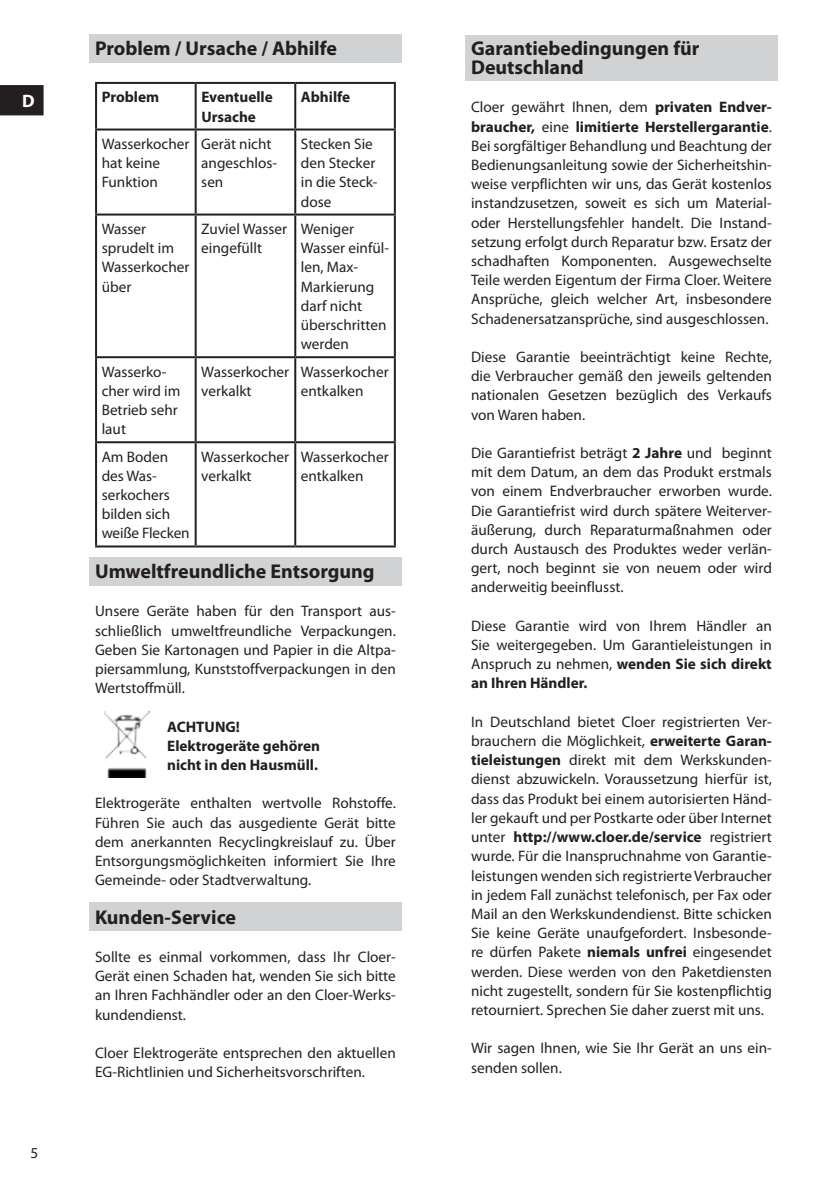
<style>
.page{position:relative;width:840px;height:1191px;background:#fff}
.page>*{position:absolute;margin:0;border:0;box-sizing:border-box;transform-origin:0 0}
.t1{font:700 20px/19.2px "Myriad Pro";color:#231f20}
.t2{font:700 18px "Myriad Pro";color:#fff}
.t3{font:15.2px/19.2px "Myriad Pro";color:#231f20}
.t4{font:700 15.2px/19.2px "Myriad Pro";color:#231f20}
.s1{font-weight:700}
</style>
<div class="page">
<div style="left:465px;top:35px;width:312px;height:46px;background:#d1d2d4"></div>
<div style="left:89px;top:902px;width:312px;height:29px;background:#d1d2d4"></div>
<div style="left:89px;top:34px;width:312px;height:28px;background:#d1d2d4"></div>
<div style="left:89px;top:557px;width:312px;height:28px;background:#d1d2d4"></div>
<hr style="left:95px;top:82px;width:100px;height:2px;background:#231f20">
<hr style="left:95px;top:84px;width:2px;height:44px;background:#231f20">
<hr style="left:195px;top:82px;width:100px;height:2px;background:#231f20">
<hr style="left:194px;top:84px;width:2px;height:44px;background:#231f20">
<hr style="left:295px;top:82px;width:100px;height:2px;background:#231f20">
<hr style="left:294px;top:84px;width:2px;height:44px;background:#231f20">
<hr style="left:393px;top:84px;width:2px;height:44px;background:#231f20">
<hr style="left:95px;top:128px;width:100px;height:2px;background:#231f20">
<hr style="left:95px;top:130px;width:2px;height:83px;background:#231f20">
<hr style="left:195px;top:128px;width:100px;height:2px;background:#231f20">
<hr style="left:194px;top:130px;width:2px;height:83px;background:#231f20">
<hr style="left:295px;top:128px;width:100px;height:2px;background:#231f20">
<hr style="left:294px;top:130px;width:2px;height:83px;background:#231f20">
<hr style="left:393px;top:130px;width:2px;height:83px;background:#231f20">
<hr style="left:95px;top:213px;width:100px;height:2px;background:#231f20">
<hr style="left:95px;top:215px;width:2px;height:141px;background:#231f20">
<hr style="left:195px;top:213px;width:100px;height:2px;background:#231f20">
<hr style="left:194px;top:215px;width:2px;height:141px;background:#231f20">
<hr style="left:295px;top:213px;width:100px;height:2px;background:#231f20">
<hr style="left:294px;top:215px;width:2px;height:141px;background:#231f20">
<hr style="left:393px;top:215px;width:2px;height:141px;background:#231f20">
<hr style="left:95px;top:356px;width:100px;height:2px;background:#231f20">
<hr style="left:95px;top:358px;width:2px;height:83px;background:#231f20">
<hr style="left:195px;top:356px;width:100px;height:2px;background:#231f20">
<hr style="left:194px;top:358px;width:2px;height:83px;background:#231f20">
<hr style="left:295px;top:356px;width:100px;height:2px;background:#231f20">
<hr style="left:294px;top:358px;width:2px;height:83px;background:#231f20">
<hr style="left:393px;top:358px;width:2px;height:83px;background:#231f20">
<hr style="left:95px;top:441px;width:100px;height:2px;background:#231f20">
<hr style="left:95px;top:443px;width:2px;height:102px;background:#231f20">
<hr style="left:195px;top:441px;width:100px;height:2px;background:#231f20">
<hr style="left:194px;top:443px;width:2px;height:102px;background:#231f20">
<hr style="left:295px;top:441px;width:100px;height:2px;background:#231f20">
<hr style="left:294px;top:443px;width:2px;height:102px;background:#231f20">
<hr style="left:393px;top:443px;width:2px;height:102px;background:#231f20">
<hr style="left:95px;top:545px;width:100px;height:2px;background:#231f20">
<hr style="left:195px;top:545px;width:100px;height:2px;background:#231f20">
<hr style="left:295px;top:545px;width:100px;height:2px;background:#231f20">
<svg style="left:0;top:85px;width:44px;height:30px"></svg>
<img style="left:104px;top:711px;width:46px;height:67px">
<p class="t2" style="left:22px;top:91px;width:14px">D</p>
<p class="t3" style="left:30px;top:1143px;width:9px">5</p>
<h1 class="t1" style="left:95px;top:39px;width:243px">Problem / Ursache / Abhilfe</h1>
<p class="t4" style="left:102px;top:88px;width:59px">Problem</p>
<p class="t4" style="left:201px;top:88px;width:73px">Eventuelle<br>Ursache</p>
<p class="t4" style="left:301px;top:88px;width:51px">Abhilfe</p>
<p class="t3" style="left:102px;top:135px;width:89px">Wasserkocher hat keine<br>Funktion</p>
<p class="t3" style="left:201px;top:134px;width:77px">Gerät nicht angeschlos&shy;sen</p>
<p class="t3" style="left:301px;top:134px;width:78px">Stecken Sie den Stecker in die Steck&shy;dose</p>
<p class="t3" style="left:102px;top:220px;width:89px">Wasser sprudelt im<br>Wasserkocher über</p>
<p class="t3" style="left:201px;top:219px;width:87px">Zuviel Wasser eingefüllt</p>
<p class="t3" style="left:301px;top:220px;width:90px">Weniger<br>Wasser einfül&shy;len, Max-<br>Markierung darf nicht überschritten werden</p>
<p class="t3" style="left:102px;top:363px;width:80px">Wasserko&shy;cher wird im<br>Betrieb sehr laut</p>
<p class="t3" style="left:201px;top:363px;width:89px">Wasserkocher verkalkt</p>
<p class="t3" style="left:301px;top:363px;width:89px">Wasserkocher entkalken</p>
<p class="t3" style="left:102px;top:447px;width:89px">Am Boden des Was&shy;serkochers bilden sich weiße Flecken</p>
<p class="t3" style="left:201px;top:448px;width:89px">Wasserkocher verkalkt</p>
<p class="t3" style="left:301px;top:448px;width:89px">Wasserkocher entkalken</p>
<h1 class="t1" style="left:95px;top:562px;width:281px">Umweltfreundliche Entsorgung</h1>
<p class="t3" style="left:95px;top:601px;width:302px;text-align:justify">Unsere Geräte haben für den Transport aus&shy;schließlich umweltfreundliche Verpackungen.<br>Geben Sie Kartonagen und Papier in die Altpa&shy;piersammlung, Kunststoffverpackungen in den Wertstoffmüll.</p>
<p class="t4" style="left:167px;top:717px;width:154px">ACHTUNG!<br>Elektrogeräte gehören nicht in den Hausmüll.</p>
<p class="t3" style="left:95px;top:793px;width:302px;text-align:justify">Elektrogeräte enthalten wertvolle Rohstoffe.<br>Führen Sie auch das ausgediente Gerät bitte dem anerkannten Recyclingkreislauf zu. Über Entsorgungsmöglichkeiten informiert Sie Ihre Gemeinde- oder Stadtverwaltung.</p>
<h1 class="t1" style="left:95px;top:907px;width:142px">Kunden-Service</h1>
<p class="t3" style="left:95px;top:947px;width:302px;text-align:justify">Sollte es einmal vorkommen, dass Ihr Cloer-Gerät einen Schaden hat, wenden Sie sich bitte an Ihren Fachhändler oder an den Cloer-Werks&shy;kundendienst.</p>
<p class="t3" style="left:95px;top:1043px;width:302px">Cloer Elektrogeräte entsprechen den aktuellen<br>EG-Richtlinien und Sicherheitsvorschriften.</p>
<h1 class="t1" style="left:471px;top:39px;width:230px">Garantiebedingungen für<br>Deutschland</h1>
<p class="t3" style="left:471px;top:97px;width:302px;text-align:justify">Cloer gewährt Ihnen, dem <span class="s1">privaten Endver&shy;braucher,</span> eine <span class="s1">limitierte Herstellergarantie</span>.<br>Bei sorgfältiger Behandlung und Beachtung der Bedienungsanleitung sowie der Sicherheitshin&shy;weise verpflichten wir uns, das Gerät kostenlos instandzusetzen, soweit es sich um Material&shy;oder Herstellungsfehler handelt. Die Instand&shy;setzung erfolgt durch Reparatur bzw. Ersatz der schadhaften Komponenten. Ausgewechselte Teile werden Eigentum der Firma Cloer. Weitere Ansprüche, gleich welcher Art, insbesondere Schadenersatzansprüche, sind ausgeschlossen.</p>
<p class="t3" style="left:471px;top:347px;width:302px;text-align:justify">Diese Garantie beeinträchtigt keine Rechte, die Verbraucher gemäß den jeweils geltenden nationalen Gesetzen bezüglich des Verkaufs von Waren haben.</p>
<p class="t3" style="left:471px;top:443px;width:302px;text-align:justify">Die Garantiefrist beträgt <span class="s1">2 Jahre</span> und beginnt mit dem Datum, an dem das Produkt erstmals von einem Endverbraucher erworben wurde.<br>Die Garantiefrist wird durch spätere Weiterver&shy;äußerung, durch Reparaturmaßnahmen oder durch Austausch des Produktes weder verlän&shy;gert, noch beginnt sie von neuem oder wird anderweitig beeinflusst.</p>
<p class="t3" style="left:471px;top:616px;width:302px;text-align:justify">Diese Garantie wird von Ihrem Händler an Sie weitergegeben. Um Garantieleistungen in Anspruch zu nehmen, <span class="s1">wenden Sie sich direkt an Ihren Händler.</span></p>
<p class="t3" style="left:471px;top:712px;width:302px;text-align:justify">In Deutschland bietet Cloer registrierten Ver&shy;brauchern die Möglichkeit, <span class="s1">erweiterte Garan&shy;tieleistungen</span> direkt mit dem Werkskunden&shy;dienst abzuwickeln. Voraussetzung hierfür ist, dass das Produkt bei einem autorisierten Händ&shy;ler gekauft und per Postkarte oder über Internet unter <span class="s1">http://www.cloer.de/service</span> registriert wurde. Für die Inanspruchnahme von Garantie&shy;leistungen wenden sich registrierte Verbraucher in jedem Fall zunächst telefonisch, per Fax oder Mail an den Werkskundendienst. Bitte schicken Sie keine Geräte unaufgefordert. Insbesonde&shy;re dürfen Pakete <span class="s1">niemals unfrei</span> eingesendet werden. Diese werden von den Paketdiensten nicht zugestellt, sondern für Sie kostenpflichtig retourniert. Sprechen Sie daher zuerst mit uns.</p>
<p class="t3" style="left:471px;top:1038px;width:302px">Wir sagen Ihnen, wie Sie Ihr Gerät an uns ein&shy;senden sollen.</p>
</div>
